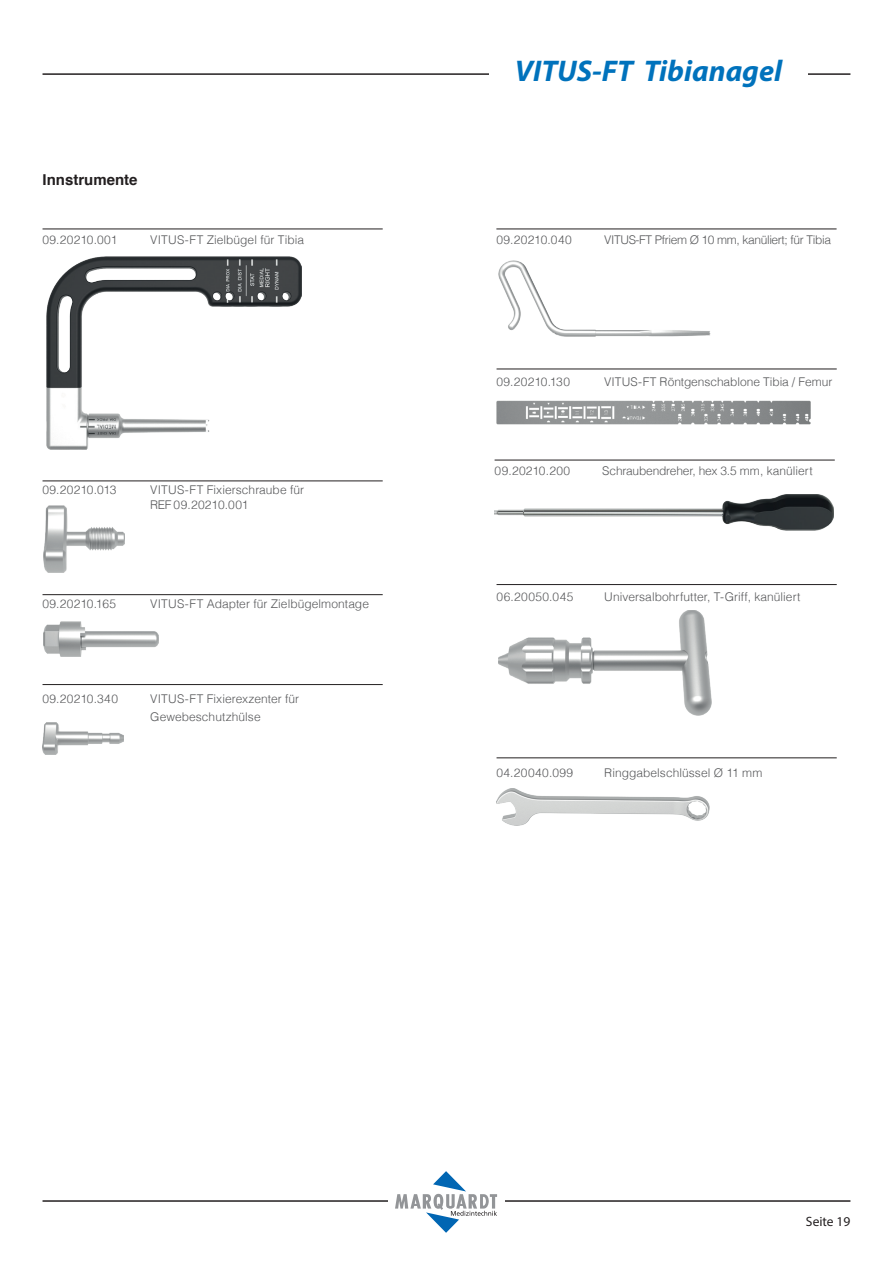
<style>
.page{position:relative;width:893px;height:1263px;background:#fff}
.page>*{position:absolute;margin:0;border:0;box-sizing:border-box;transform-origin:0 0}
.t1{font:italic 700 30px "Myriad Pro";color:#0072bc}
.t2{font:700 15px "Helvetica";color:#231f20}
.t3{font:13.5px "Myriad Pro";color:#231f20}
.t4{font:300 12px/18px "Helvetica";letter-spacing:.005em;color:#57585a}
.t5{font:300 12px "Helvetica";letter-spacing:.03em;color:#57585a}
.t6{font:300 12px "Helvetica";letter-spacing:-.03em;color:#57585a}
.t7{font:300 12px "Helvetica";letter-spacing:-.015em;color:#57585a}
.t8{font:300 12px "Helvetica";letter-spacing:.035em;color:#57585a}
</style>
<div class="page">
<hr style="left:43px;top:73px;width:807px;height:2px;background:#231f20">
<hr style="left:43px;top:1200px;width:807px;height:2px;background:#231f20">
<div style="left:388px;top:1171px;width:117px;height:62px;background:#fff"></div>
<svg style="left:395px;top:1171px;width:102px;height:62px"></svg>
<div style="left:489px;top:63px;width:319px;height:21px;background:#fff"></div>
<hr style="left:43px;top:684px;width:340px;height:1px;background:#231f20">
<img style="left:43px;top:722px;width:80px;height:32px">
<hr style="left:497px;top:757px;width:340px;height:1px;background:#231f20">
<img style="left:497px;top:789px;width:212px;height:36px">
<hr style="left:497px;top:584px;width:340px;height:1px;background:#231f20">
<img style="left:499px;top:610px;width:212px;height:105px">
<hr style="left:495px;top:460px;width:340px;height:1px;background:#231f20">
<img style="left:495px;top:494px;width:338px;height:37px">
<hr style="left:496px;top:229px;width:341px;height:1px;background:#231f20">
<img style="left:498px;top:261px;width:213px;height:75px">
<hr style="left:497px;top:369px;width:340px;height:1px;background:#231f20">
<img style="left:496px;top:400px;width:315px;height:25px">
<hr style="left:43px;top:229px;width:340px;height:1px;background:#231f20">
<img style="left:46px;top:256px;width:256px;height:193px">
<hr style="left:43px;top:480px;width:340px;height:1px;background:#231f20">
<img style="left:44px;top:506px;width:80px;height:66px">
<hr style="left:43px;top:594px;width:340px;height:1px;background:#231f20">
<img style="left:44px;top:621px;width:114px;height:36px">
<p class="t2" style="left:43px;top:167px;width:97px">Innstrumente</p>
<p class="t4" style="left:43px;top:229px;width:76px">09.20210.001</p>
<p class="t4" style="left:150px;top:229px;width:155px">VITUS-FT Zielbügel für Tibia</p>
<p class="t4" style="left:43px;top:480px;width:76px">09.20210.013</p>
<p class="t4" style="left:150px;top:482px;width:155px;line-height:15px">VITUS-FT Fixierschraube für<br>REF 09.20210.001</p>
<p class="t4" style="left:43px;top:594px;width:75px">09.20210.165</p>
<p class="t4" style="left:150px;top:594px;width:220px">VITUS-FT Adapter für Zielbügelmontage</p>
<p class="t5" style="left:43px;top:688px;width:77px">09.20210.340</p>
<p class="t4" style="left:150px;top:688px;width:151px">VITUS-FT Fixierexzenter für<br>Gewebeschutzhülse</p>
<h1 class="t1" style="left:515px;top:51px;width:269px">VITUS-FT Tibianagel</h1>
<p class="t5" style="left:496px;top:230px;width:77px">09.20210.040</p>
<p class="t6" style="left:604px;top:230px;width:228px">VITUS-FT Pfriem Ø 10 mm, kanüliert; für Tibia</p>
<p class="t4" style="left:497px;top:372px;width:75px">09.20210.130</p>
<p class="t4" style="left:604px;top:372px;width:230px">VITUS-FT Röntgenschablone Tibia / Femur</p>
<p class="t5" style="left:495px;top:461px;width:77px">09.20210.200</p>
<p class="t7" style="left:602px;top:461px;width:212px">Schraubendreher, hex 3.5 mm, kanüliert</p>
<p class="t8" style="left:497px;top:587px;width:78px">06.20050.045</p>
<p class="t4" style="left:604px;top:587px;width:198px">Universalbohrfutter, T-Griff, kanüliert</p>
<p class="t5" style="left:497px;top:762px;width:78px">04.20040.099</p>
<p class="t4" style="left:604px;top:763px;width:160px">Ringgabelschlüssel Ø 11 mm</p>
<p class="t3" style="left:806px;top:1213px;width:46px">Seite 19</p>
</div>
